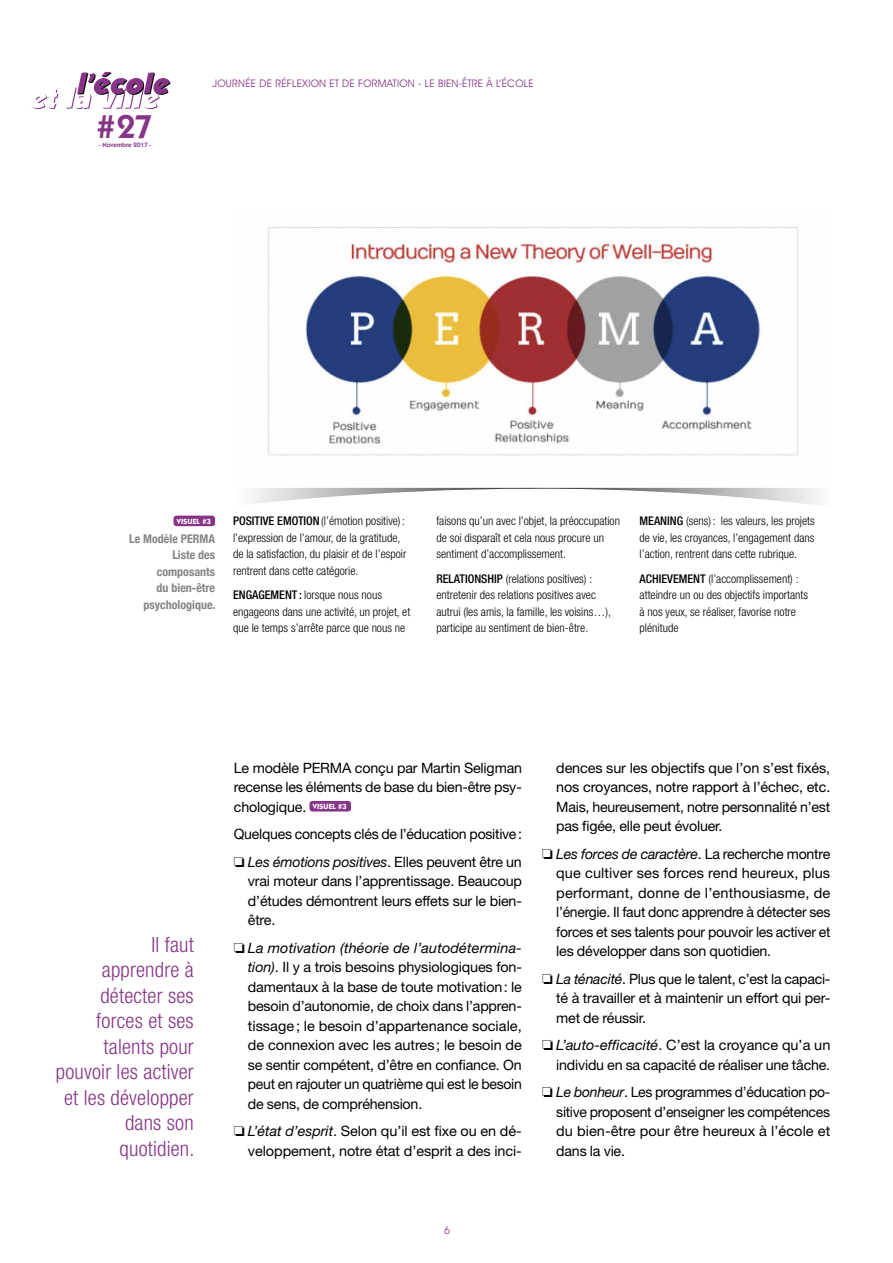
<style>
.page{position:relative;width:893px;height:1263px;background:#fff}
.page>*{position:absolute;margin:0;border:0;box-sizing:border-box;transform-origin:0 0}
.t1{font:600 33.15px "Itc Kabel";color:#873486}
.t2{font:300 condensed 21px/25.5px "Helvetica Neue";letter-spacing:.01em;color:#873486;text-align:right}
.t3{font:14.25px/19.5px "Helvetica Neue";letter-spacing:-.015em;color:#000;text-align:justify}
.t4{font:300 condensed 12px/16.5px "Helvetica Neue";color:#000}
.t5{font:700 condensed 12px/16.5px "Helvetica Neue";color:#858585;text-align:right}
.t6{font:10.5px "Avant Garde IT Cby BT";letter-spacing:.02em;color:#873486}
.t7{font:700 7.5px "Itc Kabel";letter-spacing:.02em;color:#fff}
.t8{font:600 6.45px "Itc Kabel";color:#873486}
.s1{font-weight:500}
.s2{font-style:italic}
</style>
<div class="page">
<svg style="left:31px;top:89px;width:27px;height:20px"></svg>
<svg style="left:66px;top:72px;width:105px;height:37px"></svg>
<div style="left:309px;top:801px;width:42px;height:10px;background:#873486;border-radius:3px"></div>
<img style="left:267px;top:227px;width:532px;height:261px">
<svg style="left:253px;top:488px;width:564px;height:17px"></svg>
<div style="left:174px;top:516px;width:41px;height:10px;background:#873486;border-radius:3px"></div>
<h1 class="t1" style="left:97px;top:107px;width:57px">#27</h1>
<p class="t8" style="left:98px;top:141px;width:54px">- Novembre 2017-</p>
<p class="t6" style="left:213px;top:77px;width:323px">JOURNÉE DE RÉFLEXION ET DE FORMATION - LE BIEN-ÊTRE À L’ÉCOLE</p>
<p class="t7" style="left:177px;top:517px;width:36px">VISUEL #3</p>
<p class="t5" style="left:129px;top:529px;width:88px">Le Modèle PERMA<br>Liste des composants<br>du bien-être psychologique.</p>
<p class="t4" style="left:233px;top:513px;width:175px"><span class="s1">POSITIVE EMOTION</span>(l’émotion positive) : l’expression de l’amour, de la gratitude, de la satisfaction, du plaisir et de l’espoir rentrent dans cette catégorie.</p>
<p class="t4" style="left:233px;top:587px;width:179px"><span class="s1">ENGAGEMENT :</span> lorsque nous nous engageons dans une activité, un projet, et que le temps s’arrête parce que nous ne</p>
<p class="t4" style="left:436px;top:513px;width:185px">faisons qu’un avec l’objet, la préoccupation de soi disparaît et cela nous procure un sentiment d’accomplissement.</p>
<p class="t4" style="left:436px;top:570px;width:176px"><span class="s1">RELATIONSHIP</span> (relations positives) : entretenir des relations positives avec autrui (les amis, la famille, les voisins…), participe au sentiment de bien-être.</p>
<p class="t4" style="left:640px;top:513px;width:177px;text-align:justify"><span class="s1">MEANING</span> (sens) : les valeurs, les projets de vie, les croyances, l’engagement dans l’action, rentrent dans cette rubrique.</p>
<p class="t4" style="left:640px;top:570px;width:170px"><span class="s1">ACHIEVEMENT</span> (l’accomplissement) : atteindre un ou des objectifs importants à nos yeux, se réaliser, favorise notre plénitude</p>
<h2 class="t2" style="left:56px;top:931px;width:140px">Il faut<br>apprendre à détecter ses forces et ses talents pour pouvoir les activer et les développer dans son quotidien.</h2>
<p class="t3" style="left:234px;top:757px;width:290px">Le modèle PERMA conçu par Martin Seligman recense les éléments de base du bien-être psy&shy;chologique. <sup>VISUEL</sup> <sup>#3</sup></p>
<p class="t3" style="left:234px;top:820px;width:290px;line-height:27.6px">Quelques concepts clés de l’éducation positive: ❏ <span class="s2">Les émotions positives</span>. Elles peuvent être un</p>
<p class="t3" style="left:248px;top:871px;width:276px">vrai moteur dans l’apprentissage. Beaucoup d’études démontrent leurs effets sur le bien&shy;être.</p>
<p class="t3" style="left:248px;top:938px;width:276px;text-indent:-14px">❏ <span class="s2">La motivation (théorie de l’autodétermina&shy;tion)</span>. Il y a trois besoins physiologiques fon&shy;damentaux à la base de toute motivation: le besoin d’autonomie, de choix dans l’appren&shy;tissage; le besoin d’appartenance sociale, de connexion avec les autres; le besoin de se sentir compétent, d’être en confiance. On peut en rajouter un quatrième qui est le besoin de sens, de compréhension.</p>
<p class="t3" style="left:234px;top:1121px;width:290px;text-align:right">❏ <span class="s2">L’état d’esprit</span>. Selon qu’il est fixe ou en dé&shy;veloppement, notre état d’esprit a des inci-</p>
<p class="t3" style="left:556px;top:757px;width:276px">dences sur les objectifs que l’on s’est fixés, nos croyances, notre rapport à l’échec, etc.<br>Mais, heureusement, notre personnalité n’est pas figée, elle peut évoluer.</p>
<p class="t3" style="left:556px;top:843px;width:276px;text-indent:-14px">❏ <span class="s2">Les forces de caractère</span>. La recherche montre que cultiver ses forces rend heureux, plus performant, donne de l’enthousiasme, de l’énergie. Il faut donc apprendre à détecter ses forces et ses talents pour pouvoir les activer et les développer dans son quotidien.</p>
<p class="t3" style="left:556px;top:969px;width:275px;text-indent:-14px">❏ <span class="s2">La ténacité</span>. Plus que le talent, c’est la capaci&shy;té à travailler et à maintenir un effort qui per&shy;met de réussir.</p>
<p class="t3" style="left:542px;top:1035px;width:290px;text-align:right">❏ <span class="s2">L’auto-efficacité</span>. C’est la croyance qu’a un individu en sa capacité de réaliser une tâche.</p>
<p class="t3" style="left:556px;top:1082px;width:275px;text-indent:-14px">❏ <span class="s2">Le bonheur</span>. Les programmes d’éducation po&shy;sitive proposent d’enseigner les compétences du bien-être pour être heureux à l’école et dans la vie.</p>
<p class="t6" style="left:444px;top:1224px;width:7px">6</p>
</div>
